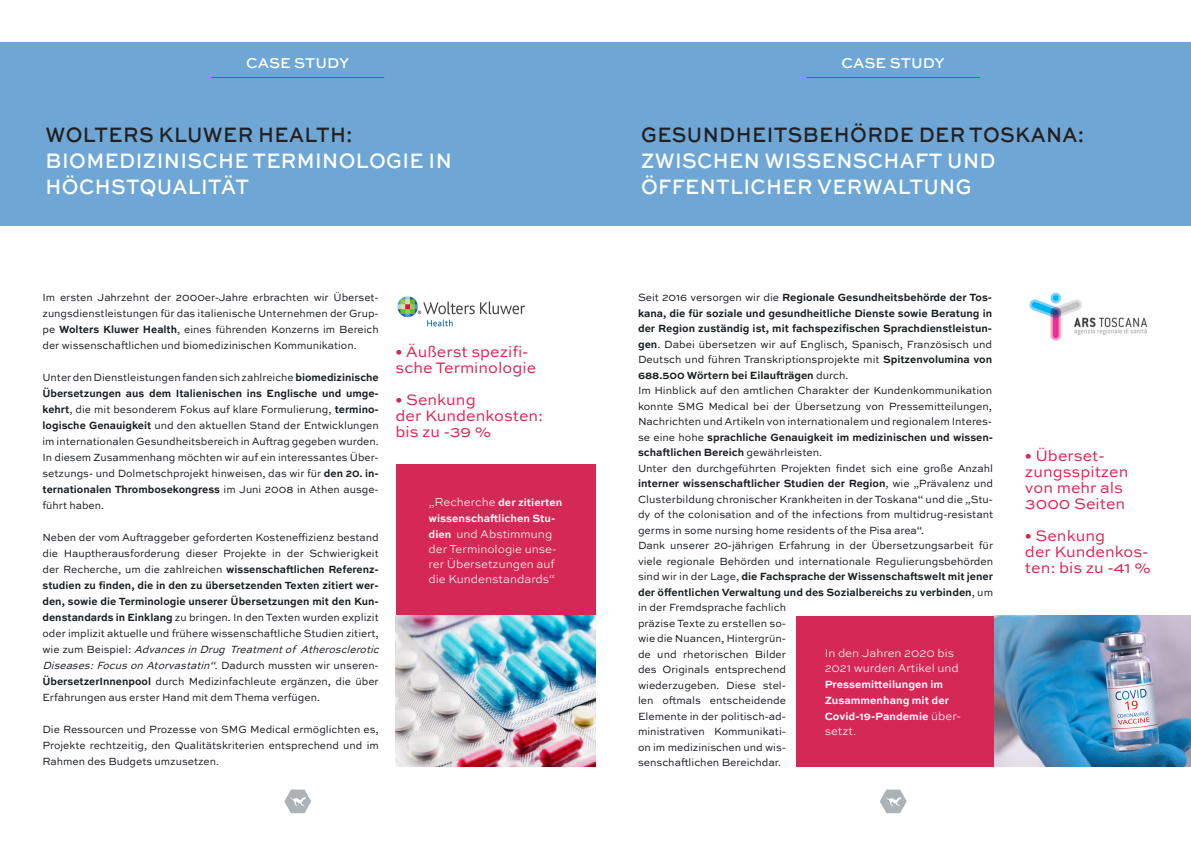
<style>
.page{position:relative;width:1191px;height:842px;background:#fff}
.page>*{position:absolute;margin:0;border:0;box-sizing:border-box;transform-origin:0 0}
.t1{font:500 22px "Sweet Sans Pro";letter-spacing:.02em;color:#fff;scale:.9 1}
.t2{font:500 22px "Sweet Sans Pro";letter-spacing:.02em;color:#231f20;scale:.9 1}
.t3{font:16px/16px "Sweet Sans Pro";color:#d62856}
.t4{font:500 15px "Sweet Sans Pro";color:#fff}
.t5{font:300 12px/15px "Sweet Sans Pro";color:#fff}
.t6{font:11px/16px "Sweet Sans Pro";color:#181d20;text-align:justify;scale:.95 1}
.t7{font:11px/15.5px "Sweet Sans Pro";color:#181d20;text-align:justify;scale:.96 1}
.t8{font:700 11px/15.5px "Sweet Sans Pro";color:#181d20;text-align:justify;scale:.96 1}
.t9{font:700 11px/16px "Sweet Sans Pro";color:#fff}
.s1{font-weight:700}
.s2{font-style:italic}
.s3{font-weight:300;font-size:12px}
.s4{font-weight:700;font-size:11px}
.s5{font-weight:400}
</style>
<div class="page">
<svg style="left:284px;top:789px;width:27px;height:24px"></svg>
<div style="left:0;top:43px;width:595px;height:183px;background:#6ea7d5"></div>
<div style="left:595px;top:43px;width:596px;height:183px;background:#6ea7d5"></div>
<hr style="left:211px;top:77px;width:173px;height:1px;background:#d62856">
<div style="left:395px;top:464px;width:200px;height:152px;background:#d62856"></div>
<img style="left:395px;top:616px;width:200px;height:151px">
<svg style="left:880px;top:789px;width:26px;height:24px"></svg>
<hr style="left:806px;top:77px;width:173px;height:1px;background:#d62856">
<img style="left:397px;top:296px;width:129px;height:31px">
<div style="left:796px;top:616px;width:198px;height:151px;background:#d62856"></div>
<img style="left:994px;top:616px;width:197px;height:151px">
<img style="left:1029px;top:292px;width:118px;height:49px">
<p class="t4" style="left:246px;top:52px;width:105px">CASE STUDY</p>
<p class="t4" style="left:841px;top:52px;width:105px">CASE STUDY</p>
<p class="t2" style="left:46px;top:118px;width:343px">WOLTERS KLUWER HEALTH:</p>
<p class="t1" style="left:46px;top:145px;width:453px">BIOMEDIZINISCHE TERMINOLOGIE IN</p>
<p class="t1" style="left:46px;top:171px;width:227px">HÖCHSTQUALITÄT</p>
<p class="t6" style="left:43px;top:289px;width:355px">Im ersten Jahrzehnt der 2000er-Jahre erbrachten wir Überset&shy;zungsdienstleistungen für das italienische Unternehmen der Grup&shy;pe <span class="s1">Wolters Kluwer Health</span>, eines führenden Konzerns im Bereich der wissenschaftlichen und biomedizinischen Kommunikation.</p>
<p class="t6" style="left:43px;top:369px;width:355px">Unter den Dienstleistungen fanden sich zahlreiche <span class="s1">biomedizinische Übersetzungen aus dem Italienischen ins Englische und umge&shy;kehrt</span>, die mit besonderem Fokus auf klare Formulierung, <span class="s1">termino&shy;logische Genauigkeit</span> und den aktuellen Stand der Entwicklungen im internationalen Gesundheitsbereich in Auftrag gegeben wurden.</p>
<p class="t6" style="left:43px;top:449px;width:355px">In diesem Zusammenhang möchten wir auf ein interessantes Über&shy;setzungs- und Dolmetschprojekt hinweisen, das wir für <span class="s1">den 20. in&shy;ternationalen Thrombosekongress</span> im Juni 2008 in Athen ausge&shy;führt haben.</p>
<p class="t6" style="left:43px;top:529px;width:360px;text-align:left">Neben der vom Auftraggeber geforderten Kosteneffizienz bestand die Hauptherausforderung dieser Projekte in der Schwierigkeit der Recherche, um die zahlreichen <span class="s1">wissenschaftlichen Referenz&shy;studien zu finden, die in den zu übersetzenden Texten zitiert wer&shy;den, sowie die Terminologie unserer Übersetzungen mit den Kun&shy;denstandards in Einklang</span> zu bringen. In den Texten wurden explizit oder implizit aktuelle und frühere wissenschaftliche Studien zitiert, w i e z u m B e i s p i e l : <span class="s2">AdvancesinDrug Treatmentof Atherosclerotic Diseases:FocusonAtorvastatin“</span>. D a d u r c h m u s s t e n w i r u n s e r e n - <span class="s1">ÜbersetzerInnenpool</span> durch Medizinfachleute ergänzen, die über Erfahrungen aus erster Hand mit dem Thema verfügen.</p>
<p class="t6" style="left:43px;top:721px;width:355px">Die Ressourcen und Prozesse von SMG Medical ermöglichten es, Projekte rechtzeitig, den Qualitätskriterien entsprechend und im Rahmen des Budgets umzusetzen.</p>
<p class="t3" style="left:395px;top:343px;width:142px">• Äußerst spezifi&shy;sche Terminologie</p>
<p class="t3" style="left:395px;top:391px;width:82px">• Senkung</p>
<p class="t3" style="left:395px;top:407px;width:149px">der Kundenkosten:</p>
<p class="t3" style="left:395px;top:423px;width:97px">bis zu -39 %</p>
<p class="t9" style="left:428px;top:494px;width:135px"><span class="s3">„Recherche</span> der zitierten wissenschaftlichen Stu-</p>
<p class="t5" style="left:428px;top:526px;width:130px"><span class="s4">dien</span> und Abstimmung der Terminologie unse&shy;rer Übersetzungen auf die Kundenstandards“</p>
<p class="t2" style="left:641px;top:118px;width:494px">GESUNDHEITSBEHÖRDE DER TOSKANA:</p>
<p class="t1" style="left:641px;top:145px;width:395px">ZWISCHEN WISSENSCHAFT UND</p>
<p class="t1" style="left:641px;top:171px;width:369px">ÖFFENTLICHER VERWALTUNG</p>
<p class="t8" style="left:638px;top:289px;width:370px"><span class="s5">Seit 2016 versorgen wir die</span> Regionale Gesundheitsbehörde der Tos&shy;kana, die für soziale und gesundheitliche Dienste sowie Beratung in der Region zuständig ist, mit fachspezifischen Sprachdienstleistun&shy;gen<span class="s5">. Dabei übersetzen wir auf Englisch, Spanisch, Französisch und Deutsch und führen Transkriptionsprojekte mit</span> Spitzenvolumina von 688.500 Wörtern bei Eilaufträgen <span class="s5">durch.</span></p>
<p class="t7" style="left:638px;top:382px;width:371px">Im Hinblick auf den amtlichen Charakter der Kundenkommunikation konnte SMG Medical bei der Übersetzung von Pressemitteilungen, Nachrichten und Artikeln von internationalem und regionalem Interes&shy;se eine hohe <span class="s1">sprachliche Genauigkeit im medizinischen und wissen&shy;schaftlichen Bereich</span> gewährleisten.</p>
<p class="t7" style="left:638px;top:460px;width:371px">Unter den durchgeführten Projekten findet sich eine große Anzahl <span class="s1">interner wissenschaftlicher Studien der Region</span>, wie „Prävalenz und Clusterbildung chronischer Krankheiten in der Toskana“ und die „Stu&shy;dy of the colonisation and of the infections from multidrug-resistant germs in some nursing home residents of the Pisa area“.</p>
<p class="t7" style="left:638px;top:537px;width:371px;text-align:left">Dank unserer 20-jährigen Erfahrung in der Übersetzungsarbeit für viele regionale Behörden und internationale Regulierungsbehörden sind wir in der Lage, <span class="s1">die Fachsprache der Wissenschaftswelt mit jener der öffentlichen Verwaltung und des Sozialbereichs zu verbinden</span>, um in der Fremdsprache fachlich<br>präzise Texte zu erstellen so-<br>wie die Nuancen, Hintergrün-<br>de und rhetorischen Bilder<br>des Originals entsprechend<br>wiederzugeben. Diese stel-<br>len oftmals entscheidende<br>Elemente in der politisch-ad-<br>ministrativen Kommunikati-<br>on im medizinischen und wis-<br>senschaftlichen Bereichdar.</p>
<p class="t5" style="left:824px;top:645px;width:136px">In den Jahren 2020 bis<br>2021 wurden Artikel und</p>
<p class="t9" style="left:824px;top:675px;width:138px">Pressemitteilungen im<br>Zusammenhang mit der<br>Covid-19-Pandemie <span class="s3">über-</span></p>
<p class="t5" style="left:824px;top:723px;width:33px">setzt.</p>
<p class="t3" style="left:1025px;top:447px;width:105px">• Überset&shy;zungsspitzen</p>
<p class="t3" style="left:1025px;top:479px;width:102px">von mehr als<br>3000 Seiten</p>
<p class="t3" style="left:1025px;top:527px;width:82px">• Senkung</p>
<p class="t3" style="left:1025px;top:543px;width:127px">der Kundenkos&shy;ten: bis zu -41 %</p>
</div>
